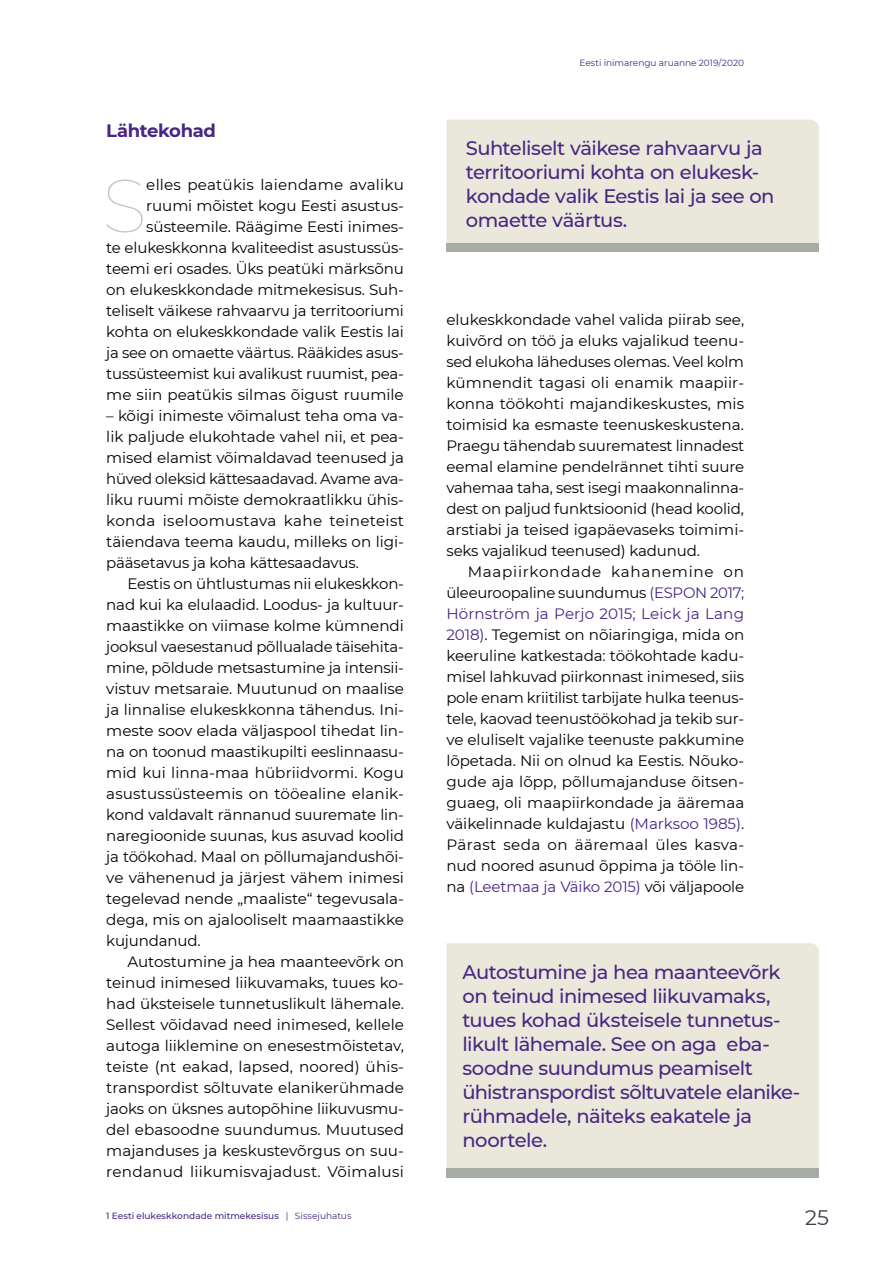
<style>
.page{position:relative;width:893px;height:1263px;background:#fff}
.page>*{position:absolute;margin:0;border:0;box-sizing:border-box;transform-origin:0 0}
.t1{font:100 75px "Montserrat";color:#c8c6be}
.t2{font:21px "Montserrat";color:#39414b}
.t3{font:500 19.5px/24px "Montserrat";letter-spacing:-.03em;color:#482683}
.t4{font:700 18px "Montserrat";letter-spacing:-.025em;color:#482683}
.t5{font:15px/21px "Montserrat";letter-spacing:-.01em;color:#000;text-align:justify}
.t6{font:500 9px "Montserrat";letter-spacing:.005em;color:#482683}
.t7{font:9px "Montserrat";color:#482683}
.s1{font-weight:400}
.s2{color:#482683}
</style>
<div class="page">
<div style="left:446px;top:943px;width:373px;height:226px;background:#eae8db"></div>
<div style="left:446px;top:120px;width:373px;height:123px;background:#eae8db"></div>
<div style="left:446px;top:1169px;width:373px;height:9px;background:#a7aca5"></div>
<div style="left:446px;top:243px;width:373px;height:9px;background:#a7aca5"></div>
<p class="t4" style="left:106px;top:117px;width:111px">Lähtekohad</p>
<p class="t5" style="left:106px;top:174px;width:299px;text-align:right">elles peatükis laiendame avaliku ruumi mõistet kogu Eesti asustus&shy;süsteemile. Räägime Eesti inimes-<br>te elukeskkonna kvaliteedist asustussüs&shy;teemi eri osades. Üks peatüki märksõnu on elukeskkondade mitmekesisus. Suh&shy;teliselt väikese rahvaarvu ja territooriumi kohta on elukeskkondade valik Eestis lai ja see on omaette väärtus. Rääkides asus&shy;tussüsteemist kui avalikust ruumist, pea&shy;me siin peatükis silmas õigust ruumile</p>
<p class="t5" style="left:106px;top:405px;width:299px">– kõigi inimeste võimalust teha oma va&shy;lik paljude elukohtade vahel nii, et pea&shy;mised elamist võimaldavad teenused ja hüved oleksid kättesaadavad. Avame ava&shy;liku ruumi mõiste demokraatlikku ühis&shy;konda iseloomustava kahe teineteist täiendava teema kaudu, milleks on ligi&shy;pääsetavus ja koha kättesaadavus.</p>
<p class="t5" style="left:106px;top:573px;width:299px;text-indent:21px">Eestis on ühtlustumas nii elukeskkon&shy;nad kui ka elulaadid. Loodus- ja kultuur&shy;maastikke on viimase kolme kümnendi jooksul vaesestanud põllualade täisehita&shy;mine, põldude metsastumine ja intensii&shy;vistuv metsaraie. Muutunud on maalise ja linnalise elukeskkonna tähendus. Ini&shy;meste soov elada väljaspool tihedat lin&shy;na on toonud maastikupilti eeslinnaasu&shy;mid kui linna-maa hübriidvormi. Kogu asustussüsteemis on tööealine elanik&shy;kond valdavalt rännanud suuremate lin&shy;naregioonide suunas, kus asuvad koolid ja töökohad. Maal on põllumajandushõi&shy;ve vähenenud ja järjest vähem inimesi tegelevad nende „maaliste“ tegevusala&shy;dega, mis on ajalooliselt maamaastikke kujundanud.</p>
<p class="t5" style="left:106px;top:951px;width:299px;text-indent:21px">Autostumine ja hea maanteevõrk on teinud inimesed liikuvamaks, tuues ko&shy;had üksteisele tunnetuslikult lähemale.<br>Sellest võidavad need inimesed, kellele autoga liiklemine on enesestmõistetav, teiste (nt eakad, lapsed, noored) ühis&shy;transpordist sõltuvate elanikerühmade jaoks on üksnes autopõhine liikuvusmu&shy;del ebasoodne suundumus. Muutused majanduses ja keskustevõrgus on suu&shy;rendanud liikumisvajadust. Võimalusi</p>
<h1 class="t1" style="left:102px;top:156px;width:47px">S</h1>
<p class="t6" style="left:106px;top:1209px;width:247px">1 Eesti elukeskkondade mitmekesisus <span class="s1">| Sissejuhatus</span></p>
<p class="t7" style="left:580px;top:56px;width:166px">Eesti inimarengu aruanne 2019/2020</p>
<h3 class="t3" style="left:466px;top:135px;width:310px">Suhteliselt väikese rahvaarvu ja territooriumi kohta on elukesk&shy;kondade valik Eestis lai ja see on omaette väärtus.</h3>
<p class="t5" style="left:446px;top:309px;width:299px">elukeskkondade vahel valida piirab see, kuivõrd on töö ja eluks vajalikud teenu&shy;sed elukoha läheduses olemas. Veel kolm kümnendit tagasi oli enamik maapiir&shy;konna töökohti majandikeskustes, mis toimisid ka esmaste teenuskeskustena.<br>Praegu tähendab suurematest linnadest eemal elamine pendelrännet tihti suure vahemaa taha, sest isegi maakonnalinna&shy;dest on paljud funktsioonid (head koolid, arstiabi ja teised igapäevaseks toimimi&shy;seks vajalikud teenused) kadunud.</p>
<p class="t5" style="left:446px;top:561px;width:299px;text-indent:21px">Maapiirkondade kahanemine on üleeuroopaline suundumus <span class="s2">(ESPON 2017; Hörnström ja Perjo 2015; Leick ja Lang 2018)</span>. Tegemist on nõiaringiga, mida on keeruline katkestada: töökohtade kadu&shy;misel lahkuvad piirkonnast inimesed, siis pole enam kriitilist tarbijate hulka teenus&shy;tele, kaovad teenustöökohad ja tekib sur&shy;ve eluliselt vajalike teenuste pakkumine lõpetada. Nii on olnud ka Eestis. Nõuko&shy;gude aja lõpp, põllumajanduse õitsen&shy;guaeg, oli maapiirkondade ja ääremaa väikelinnade kuldajastu <span class="s2">(Marksoo 1985)</span>.<br>Pärast seda on ääremaal üles kasva&shy;nud noored asunud õppima ja tööle lin&shy;na <span class="s2">(Leetmaa ja Väiko 2015)</span> või väljapoole</p>
<p class="t3" style="left:462px;top:960px;width:339px">Autostumine ja hea maanteevõrk on teinud inimesed liikuvamaks, tuues kohad üksteisele tunnetus&shy;likult lähemale. See on aga eba&shy;soodne suundumus peamiselt ühistranspordist sõltuvatele elanike&shy;rühmadele, näiteks eakatele ja noortele.</p>
<h2 class="t2" style="left:805px;top:1203px;width:25px">25</h2>
</div>
